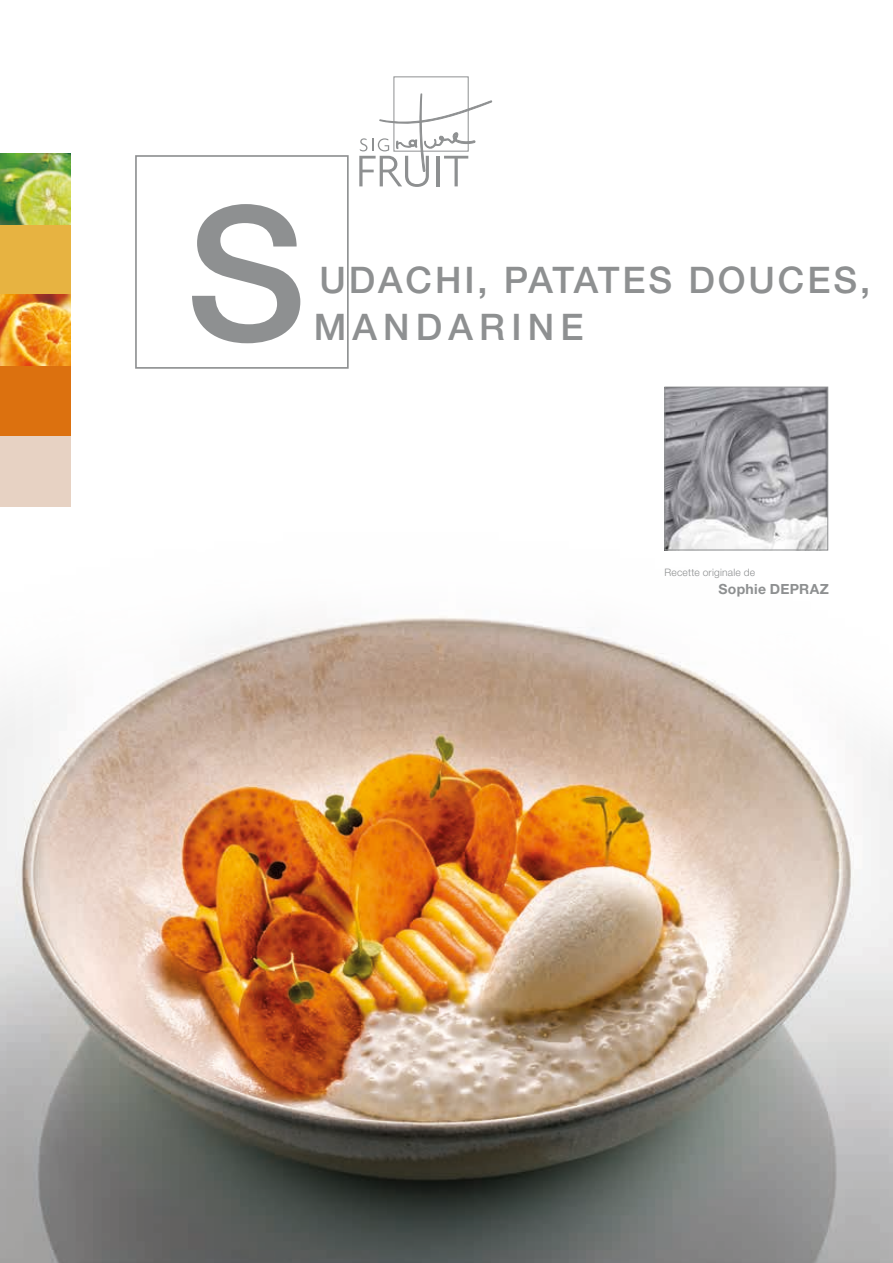
<style>
.page{position:relative;width:893px;height:1263px;background:#fff}
.page>*{position:absolute;margin:0;border:0;box-sizing:border-box;transform-origin:0 0}
.t1{font:500 186.15px "Helvetica Neue LT Std";color:#8e9091}
.t2{font:500 36.6px "Helvetica Neue LT Std";letter-spacing:.08em;color:#8e9091}
.t3{font:500 36.6px "Helvetica Neue LT Std";letter-spacing:.17em;color:#8e9091}
.t4{font:700 13.95px "Helvetica Neue LT Std";letter-spacing:.02em;color:#8e9091}
.t5{font:300 10.2px "Helvetica Neue LT Std";letter-spacing:.02em;color:#8e9091}
</style>
<div class="page">
<img style="left:0;top:506px;width:893px;height:757px">
<svg style="left:359px;top:76px;width:133px;height:111px"></svg>
<div style="left:0;top:365px;width:71px;height:71px;background:#dc710f"></div>
<div style="left:0;top:436px;width:71px;height:70px;background:#e7d2c3"></div>
<div style="left:0;top:224px;width:71px;height:70px;background:#e7b341"></div>
<div style="left:656px;top:378px;width:181px;height:233px;background:#fff"></div>
<img style="left:666px;top:389px;width:160px;height:159px">
<div style="left:664px;top:387px;width:164px;height:163px;border:1px solid #8e9091"></div>
<img style="left:0;top:154px;width:71px;height:70px">
<img style="left:0;top:294px;width:71px;height:71px">
<div style="left:135px;top:155px;width:214px;height:214px;border:2px solid #8e9091"></div>
<h1 class="t1" style="left:186px;top:163px;width:122px">S</h1>
<p class="t2" style="left:319px;top:258px;width:552px">UDACHI, PATATES DOUCES,</p>
<p class="t3" style="left:314px;top:305px;width:271px">MANDARINE</p>
<p class="t5" style="left:664px;top:566px;width:92px">Recette originale de</p>
<p class="t4" style="left:719px;top:580px;width:112px">Sophie DEPRAZ</p>
</div>
